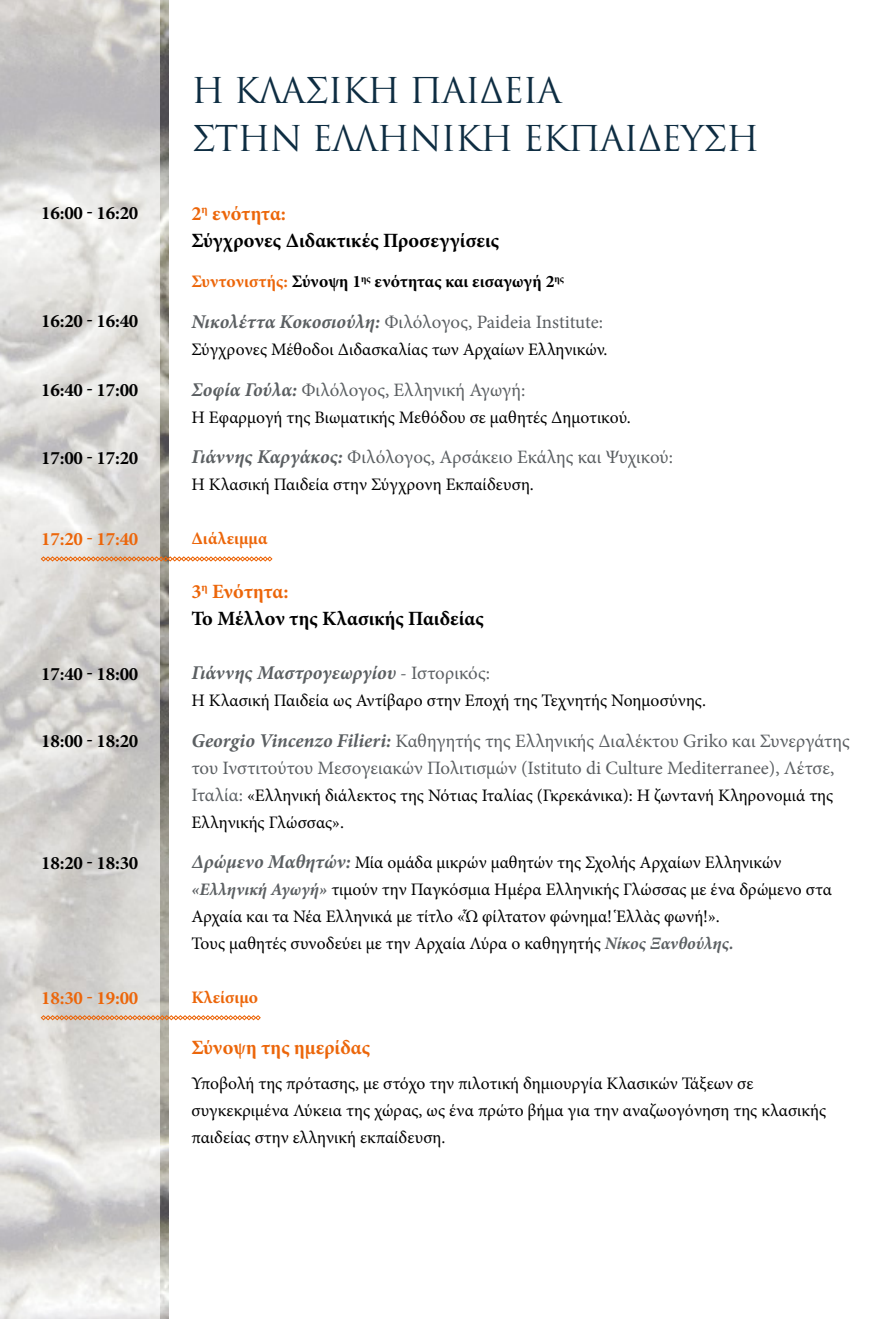
<style>
.page{position:relative;width:893px;height:1319px;background:#fff}
.page>*{position:absolute;margin:0;border:0;box-sizing:border-box;transform-origin:0 0}
.t1{font:34.65px/48.6px "CF Colosseum";letter-spacing:-.03em;color:#0e2d42}
.t2{font:700 20.25px/27px "Minion Pro";letter-spacing:.005em;color:#000}
.t3{font:700 20.25px "Minion Pro";letter-spacing:.005em;color:#ec660a}
.t4{font:italic 700 19.5px "Minion Pro";color:#5b5f62}
.t5{font:18.9px/27px "Minion Pro";letter-spacing:-.005em;color:#5b5f62}
.t6{font:700 18.9px "Minion Pro";letter-spacing:-.01em;color:#000}
.t7{font:700 18.9px "Minion Pro";letter-spacing:-.01em;color:#ec660a}
.t8{font:17.55px/27px "Minion Pro";color:#000}
.t9{font:700 17.55px "Minion Pro";letter-spacing:.005em;color:#000}
.t10{font:700 17.55px "Minion Pro";color:#ec660a}
.s1{color:#ec660a}
.s2{font-weight:700;font-style:italic;font-size:19.5px}
.s3{font-weight:400;font-style:normal;font-size:18.9px}
.s4{font-size:18.9px;color:#5b5f62}
.s5{font-weight:700;font-style:italic;font-size:19.5px;color:#5b5f62}
.s6{font-weight:700;font-style:italic;color:#5b5f62}
</style>
<div class="page">
<img style="left:159px;top:0;width:10px;height:1318px">
<svg style="left:0;top:0;width:159px;height:1318px;background:#d9d8d5"></svg>
<svg style="left:41px;top:1015px;width:220px;height:5px"></svg>
<svg style="left:41px;top:556px;width:231px;height:5px"></svg>
<p class="t6" style="left:41px;top:199px;width:99px">16:00 - 16:20</p>
<p class="t6" style="left:41px;top:307px;width:99px">16:20 - 16:40</p>
<p class="t6" style="left:41px;top:376px;width:99px">16:40 - 17:00</p>
<p class="t6" style="left:41px;top:444px;width:99px">17:00 - 17:20</p>
<p class="t7" style="left:41px;top:525px;width:99px">17:20 - 17:40</p>
<p class="t6" style="left:41px;top:660px;width:99px">17:40 - 18:00</p>
<p class="t6" style="left:41px;top:727px;width:99px">18:00 - 18:20</p>
<p class="t6" style="left:41px;top:849px;width:99px">18:20 - 18:30</p>
<p class="t7" style="left:41px;top:984px;width:99px">18:30 - 19:00</p>
<h1 class="t1" style="left:191px;top:66px;width:569px">Η ΚΛΑΣΙΚΉ ΠΑΙΔΕΊΑ<br>ΣΤΗΝ ΕΛΛΗΝΙΚΉ ΕΚΠΑΊ ΔΕΥΣΗ</h1>
<p class="t2" style="left:191px;top:200px;width:309px"><span class="s1">2</span><sup>η</sup> <span class="s1">ενότητα:<br></span>Σύγχρονες Διδακτικές Προσεγγίσεις</p>
<p class="t9" style="left:191px;top:269px;width:374px"><span class="s1">Συντονιστής:</span> Σύνοψη 1<sup>ης</sup> ενότητας και εισαγωγή 2<sup>ης</sup></p>
<p class="t5" style="left:191px;top:308px;width:413px"><span class="s2">Νικολέττα Κοκοσιούλη:</span> Φιλόλογος, Paideia Institute:</p>
<p class="t8" style="left:191px;top:336px;width:418px">Σύγχρονες Μέθοδοι Διδασκαλίας των Αρχαίων Ελληνικών.</p>
<p class="t5" style="left:191px;top:376px;width:336px"><span class="s2">Σοφία Γούλα:</span> Φιλόλογος, Ελληνική Αγωγή:</p>
<p class="t8" style="left:191px;top:403px;width:441px">Η Εφαρμογή της Βιωματικής Μεθόδου σε μαθητές Δημοτικού.</p>
<p class="t5" style="left:191px;top:443px;width:483px"><span class="s2">Γιάννης Καργάκος:</span> Φιλόλογος, Αρσάκειο Εκάλης και Ψυχικού:</p>
<p class="t8" style="left:191px;top:471px;width:344px">Η Κλασική Παιδεία στην Σύγχρονη Εκπαίδευση.</p>
<p class="t10" style="left:191px;top:526px;width:78px">Διάλειμμα</p>
<p class="t2" style="left:191px;top:578px;width:294px"><span class="s1">3</span><sup>η</sup> <span class="s1">Ενότητα:<br></span>Το Μέλλον της Κλασικής Παιδείας</p>
<p class="t4" style="left:191px;top:659px;width:300px">Γιάννης Μαστρογεωργίου <span class="s3">- Ιστορικός:</span></p>
<p class="t8" style="left:191px;top:687px;width:516px">Η Κλασική Παιδεία ως Αντίβαρο στην Εποχή της Τεχνητής Νοημοσύνης.</p>
<p class="t5" style="left:191px;top:727px;width:660px"><span class="s2">Georgio Vincenzo Filieri:</span> Καθηγητής της Ελληνικής Διαλέκτου Griko και Συνεργάτης του Ινστιτούτου Μεσογειακών Πολιτισμών (Istituto di Culture Mediterranee), Λέτσε,</p>
<p class="t8" style="left:191px;top:781px;width:643px"><span class="s4">Ιταλία:</span> «Ελληνική διάλεκτος της Νότιας Ιταλίας (Γκρεκάνικα): Η ζωντανή Κληρονομιά της<br>Ελληνικής Γλώσσας».</p>
<p class="t8" style="left:191px;top:849px;width:642px"><span class="s5">Δρώμενο Μαθητών:</span> Μία ομάδα μικρών μαθητών της Σχολής Αρχαίων Ελληνικών <span class="s6">«Ελληνική Αγωγή»</span> τιμούν την Παγκόσμια Ημέρα Ελληνικής Γλώσσας με ένα δρώμενο στα Αρχαία και τα Νέα Ελληνικά με τίτλο «Ὧ φίλτατον φώνημα! Ἑλλὰς φωνή!».<br>Τους μαθητές συνοδεύει με την Αρχαία Λύρα ο καθηγητής <span class="s6">Νίκος Ξανθούλης.</span></p>
<p class="t10" style="left:191px;top:985px;width:68px">Kλείσιμο</p>
<p class="t3" style="left:191px;top:1033px;width:180px">Σύνοψη της ημερίδας</p>
<p class="t8" style="left:191px;top:1069px;width:636px">Υποβολή της πρότασης, με στόχο την πιλοτική δημιουργία Κλασικών Τάξεων σε συγκεκριμένα Λύκεια της χώρας, ως ένα πρώτο βήμα για την αναζωογόνηση της κλασικής παιδείας στην ελληνική εκπαίδευση.</p>
</div>
